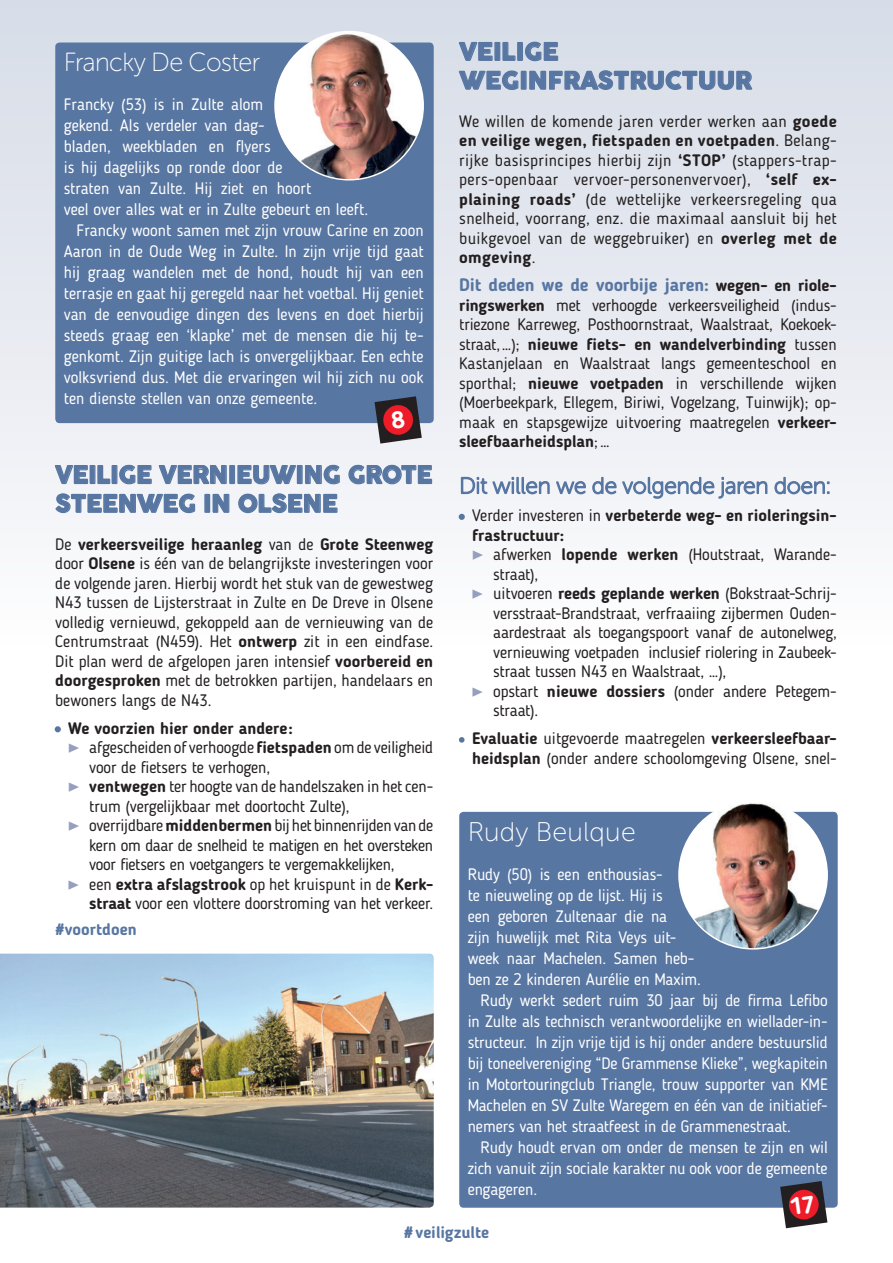
<style>
.page{position:relative;width:893px;height:1263px;background:#fff}
.page>*{position:absolute;margin:0;border:0;box-sizing:border-box;transform-origin:0 0}
.t1{font:27px "Museo Sans Rounded 100";letter-spacing:.01em;color:#fff}
.t2{font:26.25px "Museo Sans Rounded 100";letter-spacing:-.02em;color:#fff}
.t3{font:24px/28.8px "COCOGOOSE";letter-spacing:-.01em;color:#5876a2}
.t4{font:700 18px "Blogger Sans";letter-spacing:-.01em;color:#5876a2}
.t5{font:16.5px/19.5px "Blogger Sans";letter-spacing:-.01em;color:#231f20;text-align:justify}
.t6{font:16.5px "Blogger Sans";letter-spacing:-.01em;color:#fff}
.t7{font:700 16.5px "Blogger Sans";color:#231f20}
.t8{font:700 16.5px "Blogger Sans";color:#5876a2}
.s1{font-weight:700}
.s2{font-size:16.5px;color:#231f20}
.s3{color:#5876a2}
.s4{font-family:"Acumin Pro";font-weight:300;color:#95a0bf}
.s5{font-weight:400}
</style>
<div class="page">
<div style="left:0;top:0;width:893px;height:648px;background:linear-gradient(to bottom,#d5dbe7,#fdfcfd)"></div>
<svg style="left:348px;top:464px;width:85px;height:21px"></svg>
<svg style="left:54px;top:464px;width:286px;height:54px"></svg>
<svg style="left:55px;top:726px;width:6px;height:6px"></svg>
<svg style="left:458px;top:41px;width:295px;height:54px;background:#c7d0df"></svg>
<svg style="left:460px;top:476px;width:308px;height:24px"></svg>
<svg style="left:774px;top:476px;width:56px;height:19px"></svg>
<svg style="left:459px;top:514px;width:6px;height:6px"></svg>
<svg style="left:459px;top:737px;width:5px;height:6px"></svg>
<div style="left:55px;top:43px;width:379px;height:380px;background:#5876a2;border-radius:4px"></div>
<img style="left:275px;top:32px;width:148px;height:148px;border-radius:74px">
<div style="left:459px;top:812px;width:379px;height:396px;background:#5876a2;border-radius:4px"></div>
<img style="left:679px;top:801px;width:148px;height:148px;border-radius:74px">
<img style="left:0;top:954px;width:434px;height:253px">
<svg style="left:374px;top:396px;width:48px;height:48px"></svg>
<svg style="left:780px;top:1181px;width:47px;height:47px"></svg>
<h2 class="t2" style="left:64px;top:48px;width:198px">Francky De Coster</h2>
<p class="t6" style="left:64px;top:94px;width:201px">Francky (53) is in Zulte alom</p>
<p class="t6" style="left:64px;top:115px;width:203px">gekend. Als verdeler van dag-</p>
<p class="t6" style="left:64px;top:136px;width:209px">bladen, weekbladen en flyers</p>
<p class="t6" style="left:64px;top:157px;width:221px">is hij dagelijks op ronde door de</p>
<p class="t6" style="left:64px;top:178px;width:249px">straten van Zulte. Hij ziet en hoort</p>
<p class="t6" style="left:64px;top:199px;width:306px">veel over alles wat er in Zulte gebeurt en leeft.</p>
<p class="t6" style="left:77px;top:220px;width:349px">Francky woont samen met zijn vrouw Carine en zoon</p>
<p class="t6" style="left:64px;top:241px;width:361px">Aaron in de Oude Weg in Zulte. In zijn vrije tijd gaat</p>
<p class="t6" style="left:64px;top:262px;width:362px">hij graag wandelen met de hond, houdt hij van een</p>
<p class="t6" style="left:64px;top:283px;width:361px">terrasje en gaat hij geregeld naar het voetbal. Hij geniet</p>
<p class="t6" style="left:64px;top:304px;width:362px">van de eenvoudige dingen des levens en doet hierbij</p>
<p class="t6" style="left:64px;top:325px;width:361px">steeds graag een ‘klapke’ met de mensen die hij te-</p>
<p class="t6" style="left:64px;top:346px;width:362px">genkomt. Zijn guitige lach is onvergelijkbaar. Een echte</p>
<p class="t6" style="left:64px;top:367px;width:362px">volksvriend dus. Met die ervaringen wil hij zich nu ook</p>
<p class="t6" style="left:64px;top:388px;width:255px">ten dienste stellen van onze gemeente.</p>
<h3 class="t3" style="left:459px;top:38px;width:294px">VEILIGE<br>WEGINFRASTRUCTUUR</h3>
<p class="t5" style="left:459px;top:111px;width:379px">We willen de komende jaren verder werken aan <span class="s1">goede en veilige wegen, fietspaden en voetpaden</span>. Belang&shy;rijke basisprincipes hierbij zijn <span class="s1">‘STOP’</span> (stappers-trap&shy;pers-openbaar vervoer-personenvervoer), <span class="s1">‘self ex&shy;plaining roads’</span> (de wettelijke verkeersregeling qua snelheid, voorrang, enz. die maximaal aansluit bij het buikgevoel van de weggebruiker) en <span class="s1">overleg met de omgeving</span>.</p>
<p class="t4" style="left:459px;top:274px;width:379px">Dit deden we de voorbije jaren: <span class="s2">wegen- en riole-</span></p>
<p class="t5" style="left:459px;top:295px;width:379px"><span class="s1">ringswerken</span> met verhoogde verkeersveiligheid (indus&shy;triezone Karreweg, Posthoornstraat, Waalstraat, Koekoek&shy;straat,…); <span class="s1">nieuwe fiets- en wandelverbinding</span> tussen Kastanjelaan en Waalstraat langs gemeenteschool en sporthal; <span class="s1">nieuwe voetpaden</span> in verschillende wijken (Moerbeekpark, Ellegem, Biriwi, Vogelzang, Tuinwijk); op&shy;maak en stapsgewijze uitvoering maatregelen <span class="s1">verkeer&shy;sleefbaarheidsplan</span>;…</p>
<h3 class="t3" style="left:55px;top:461px;width:379px">VEILIGE VERNIEUWING GROTE<br>STEENWEG IN OLSENE</h3>
<p class="t5" style="left:55px;top:534px;width:380px">De <span class="s1">verkeersveilige heraanleg</span> van de <span class="s1">Grote Steenweg </span>door <span class="s1">Olsene</span> is één van de belangrijkste investeringen voor de volgende jaren. Hierbij wordt het stuk van de gewestweg N43 tussen de Lijsterstraat in Zulte en De Dreve in Olsene volledig vernieuwd, gekoppeld aan de vernieuwing van de Centrumstraat (N459). Het <span class="s1">ontwerp</span> zit in een eindfase.<br>Dit plan werd de afgelopen jaren intensief <span class="s1">voorbereid en doorgesproken</span> met de betrokken partijen, handelaars en bewoners langs de N43.</p>
<p class="t7" style="left:55px;top:718px;width:239px"><span class="s3">•</span> We voorzien hier onder andere:</p>
<p class="t5" style="left:68px;top:738px;width:367px"><span class="s4">▶</span> afgescheiden of verhoogde <span class="s1">fietspaden</span> om de veiligheid</p>
<p class="t5" style="left:89px;top:757px;width:183px">voor de fietsers te verhogen,</p>
<p class="t5" style="left:68px;top:777px;width:367px"><span class="s4">▶</span> <span class="s1">ventwegen</span> ter hoogte van de handelszaken in het cen-</p>
<p class="t5" style="left:89px;top:796px;width:262px">trum (vergelijkbaar met doortocht Zulte),</p>
<p class="t5" style="left:68px;top:816px;width:367px"><span class="s4">▶</span> overrijdbare <span class="s1">middenbermen</span> bij het binnenrijden van de</p>
<p class="t5" style="left:89px;top:835px;width:345px">kern om daar de snelheid te matigen en het oversteken</p>
<p class="t5" style="left:89px;top:855px;width:307px">voor fietsers en voetgangers te vergemakkelijken,</p>
<p class="t7" style="left:68px;top:874px;width:367px"><span class="s4">▶</span> <span class="s5">een</span> extra afslagstrook <span class="s5">op het kruispunt in de</span> Kerk-</p>
<p class="t5" style="left:89px;top:894px;width:346px"><span class="s1">straat</span> voor een vlottere doorstroming van het verkeer.</p>
<p class="t8" style="left:55px;top:919px;width:83px">#voortdoen</p>
<p class="t7" style="left:459px;top:506px;width:379px"><span class="s3">•</span> <span class="s5">Verder investeren in</span> verbeterde weg- en rioleringsin-</p>
<p class="t7" style="left:472px;top:525px;width:94px">frastructuur:</p>
<p class="t5" style="left:472px;top:545px;width:366px"><span class="s4">▶</span> afwerken <span class="s1">lopende werken</span> (Houtstraat, Warande-</p>
<p class="t5" style="left:493px;top:564px;width:47px">straat),</p>
<p class="t5" style="left:472px;top:584px;width:366px"><span class="s4">▶</span> uitvoeren <span class="s1">reeds geplande werken</span> (Bokstraat-Schrij-</p>
<p class="t5" style="left:493px;top:603px;width:345px">versstraat-Brandstraat, verfraaiing zijbermen Ouden-</p>
<p class="t5" style="left:493px;top:623px;width:345px">aardestraat als toegangspoort vanaf de autonelweg,</p>
<p class="t5" style="left:493px;top:642px;width:345px">vernieuwing voetpaden inclusief riolering in Zaubeek-</p>
<p class="t5" style="left:493px;top:662px;width:235px">straat tussen N43 en Waalstraat, …),</p>
<p class="t5" style="left:472px;top:681px;width:366px"><span class="s4">▶</span> opstart <span class="s1">nieuwe dossiers</span> (onder andere Petegem-</p>
<p class="t5" style="left:493px;top:701px;width:47px">straat).</p>
<p class="t5" style="left:459px;top:729px;width:379px;text-align:right"><span class="s3">•</span> <span class="s1">Evaluatie</span> uitgevoerde maatregelen <span class="s1">verkeersleefbaar&shy;heidsplan</span> (onder andere schoolomgeving Olsene, snel-</p>
<h1 class="t1" style="left:468px;top:817px;width:169px">Rudy Beulque</h1>
<p class="t6" style="left:468px;top:864px;width:196px">Rudy (50) is een enthousias-</p>
<p class="t6" style="left:468px;top:885px;width:196px">te nieuweling op de lijst. Hij is</p>
<p class="t6" style="left:468px;top:906px;width:201px">een geboren Zultenaar die na</p>
<p class="t6" style="left:468px;top:927px;width:210px">zijn huwelijk met Rita Veys uit-</p>
<p class="t6" style="left:468px;top:948px;width:228px">week naar Machelen. Samen heb-</p>
<p class="t6" style="left:468px;top:969px;width:235px">ben ze 2 kinderen Aurélie en Maxim.</p>
<p class="t6" style="left:480px;top:990px;width:349px">Rudy werkt sedert ruim 30 jaar bij de firma Lefibo</p>
<p class="t6" style="left:468px;top:1011px;width:361px">in Zulte als technisch verantwoordelijke en wiellader-in-</p>
<p class="t6" style="left:468px;top:1032px;width:361px">structeur. In zijn vrije tijd is hij onder andere bestuurslid</p>
<p class="t6" style="left:468px;top:1053px;width:362px">bij toneelvereniging “De Grammense Klieke”, wegkapitein</p>
<p class="t6" style="left:468px;top:1074px;width:362px">in Motortouringclub Triangle, trouw supporter van KME</p>
<p class="t6" style="left:468px;top:1095px;width:361px">Machelen en SV Zulte Waregem en één van de initiatief-</p>
<p class="t6" style="left:468px;top:1116px;width:325px">nemers van het straatfeest in de Grammenestraat.</p>
<p class="t6" style="left:480px;top:1137px;width:349px">Rudy houdt ervan om onder de mensen te zijn en wil</p>
<p class="t6" style="left:468px;top:1158px;width:362px">zich vanuit zijn sociale karakter nu ook voor de gemeente</p>
<p class="t6" style="left:468px;top:1179px;width:71px">engageren.</p>
<p class="t8" style="left:404px;top:1222px;width:87px">#veiligzulte</p>
</div>
